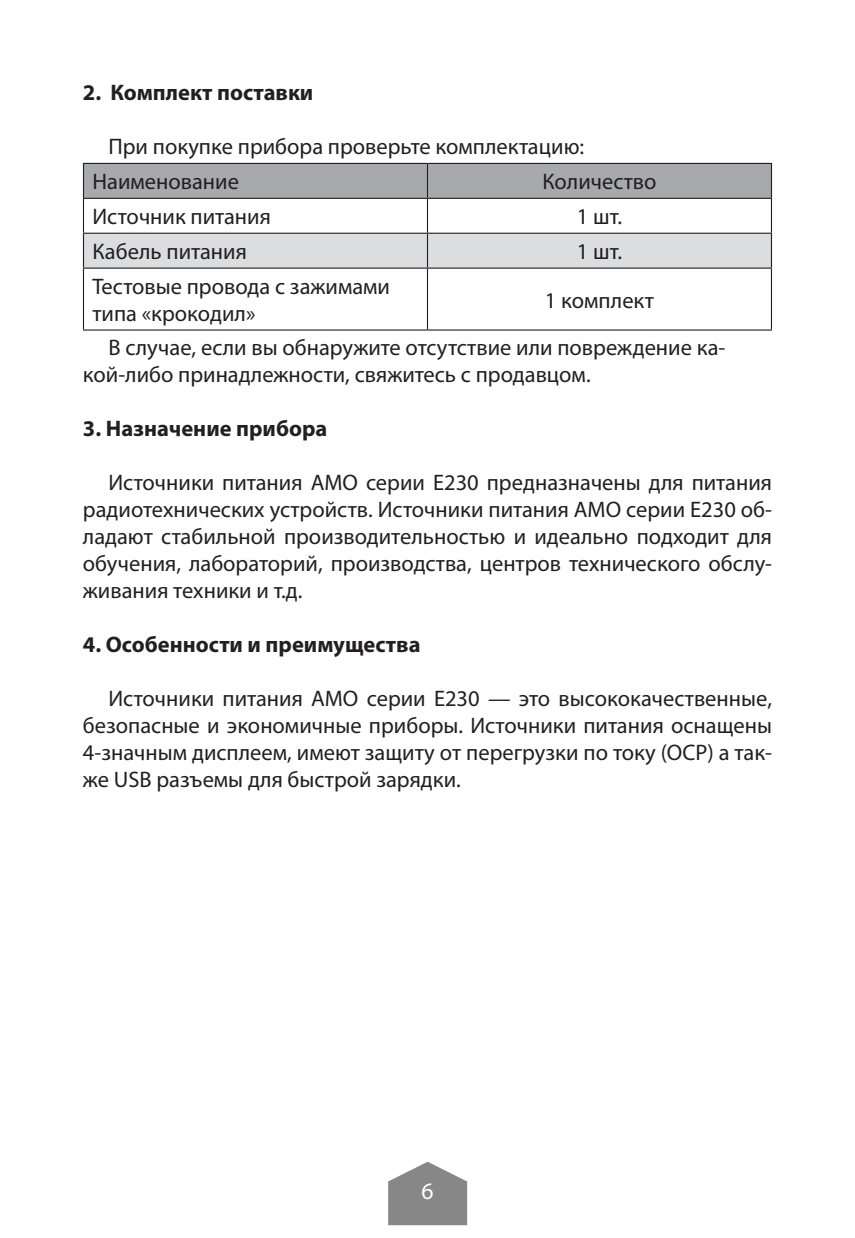
<style>
.page{position:relative;width:855px;height:1238px;background:#fff}
.page>*{position:absolute;margin:0;border:0;box-sizing:border-box;transform-origin:0 0}
.t1{font:23.62px "Myriad Pro";color:#fff}
.t2{font:22.5px/27px "Myriad Pro";color:#231f20}
.t3{font:700 22.5px "Myriad Pro";color:#231f20}
</style>
<div class="page">
<svg style="left:388px;top:1161px;width:79px;height:64px"></svg>
<div style="left:84px;top:164px;width:687px;height:34px;background:#a8a9ad"></div>
<div style="left:84px;top:234px;width:687px;height:33px;background:#dcdddf"></div>
<hr style="left:83px;top:163px;width:344px;height:1px;background:#231f20">
<hr style="left:83px;top:164px;width:1px;height:34px;background:#231f20">
<hr style="left:427px;top:163px;width:345px;height:1px;background:#231f20">
<hr style="left:427px;top:164px;width:1px;height:34px;background:#231f20">
<hr style="left:771px;top:164px;width:1px;height:34px;background:#231f20">
<hr style="left:83px;top:198px;width:344px;height:1px;background:#231f20">
<hr style="left:83px;top:199px;width:1px;height:34px;background:#231f20">
<hr style="left:427px;top:198px;width:345px;height:1px;background:#231f20">
<hr style="left:427px;top:199px;width:1px;height:34px;background:#231f20">
<hr style="left:771px;top:199px;width:1px;height:34px;background:#231f20">
<hr style="left:83px;top:233px;width:344px;height:1px;background:#231f20">
<hr style="left:83px;top:234px;width:1px;height:33px;background:#231f20">
<hr style="left:427px;top:233px;width:345px;height:1px;background:#231f20">
<hr style="left:427px;top:234px;width:1px;height:33px;background:#231f20">
<hr style="left:771px;top:234px;width:1px;height:33px;background:#231f20">
<hr style="left:83px;top:267px;width:344px;height:2px;background:#231f20">
<hr style="left:83px;top:269px;width:1px;height:60px;background:#231f20">
<hr style="left:427px;top:267px;width:345px;height:2px;background:#231f20">
<hr style="left:427px;top:269px;width:1px;height:60px;background:#231f20">
<hr style="left:771px;top:269px;width:1px;height:60px;background:#231f20">
<hr style="left:83px;top:329px;width:344px;height:1px;background:#231f20">
<hr style="left:427px;top:329px;width:345px;height:1px;background:#231f20">
<p class="t3" style="left:83px;top:78px;width:232px">2. Комплект поставки</p>
<p class="t2" style="left:108px;top:132px;width:477px">При покупке прибора проверьте комплектацию:</p>
<p class="t2" style="left:92px;top:168px;width:148px">Наименование</p>
<p class="t2" style="left:542px;top:168px;width:116px">Количество</p>
<p class="t2" style="left:92px;top:203px;width:180px">Источник питания</p>
<p class="t2" style="left:577px;top:203px;width:47px">1 шт.</p>
<p class="t2" style="left:92px;top:238px;width:156px">Кабель питания</p>
<p class="t2" style="left:577px;top:238px;width:47px">1 шт.</p>
<p class="t2" style="left:92px;top:272px;width:299px">Тестовые провода с зажимами типа «крокодил»</p>
<p class="t2" style="left:545px;top:286px;width:111px">1 комплект</p>
<p class="t2" style="left:83px;top:333px;width:644px;text-indent:26px">В случае, если вы обнаружите отсутствие или повреждение ка&shy;кой-либо принадлежности, свяжитесь с продавцом.</p>
<p class="t3" style="left:83px;top:414px;width:246px">3. Назначение прибора</p>
<p class="t2" style="left:83px;top:468px;width:690px;text-align:justify;text-indent:26px">Источники питания AMO серии E230 предназначены для питания радиотехнических устройств. Источники питания AMO серии E230 об&shy;ладают стабильной производительностью и идеально подходит для обучения, лабораторий, производства, центров технического обслу&shy;живания техники и т.д.</p>
<p class="t3" style="left:83px;top:630px;width:339px">4. Особенности и преимущества</p>
<p class="t2" style="left:83px;top:684px;width:690px;text-align:justify;text-indent:26px">Источники питания AMO серии E230 — это высококачественные, безопасные и экономичные приборы. Источники питания оснащены 4-значным дисплеем, имеют защиту от перегрузки по току (OCP) а так&shy;же USB разъемы для быстрой зарядки.</p>
<p class="t1" style="left:421px;top:1176px;width:14px">6</p>
</div>
